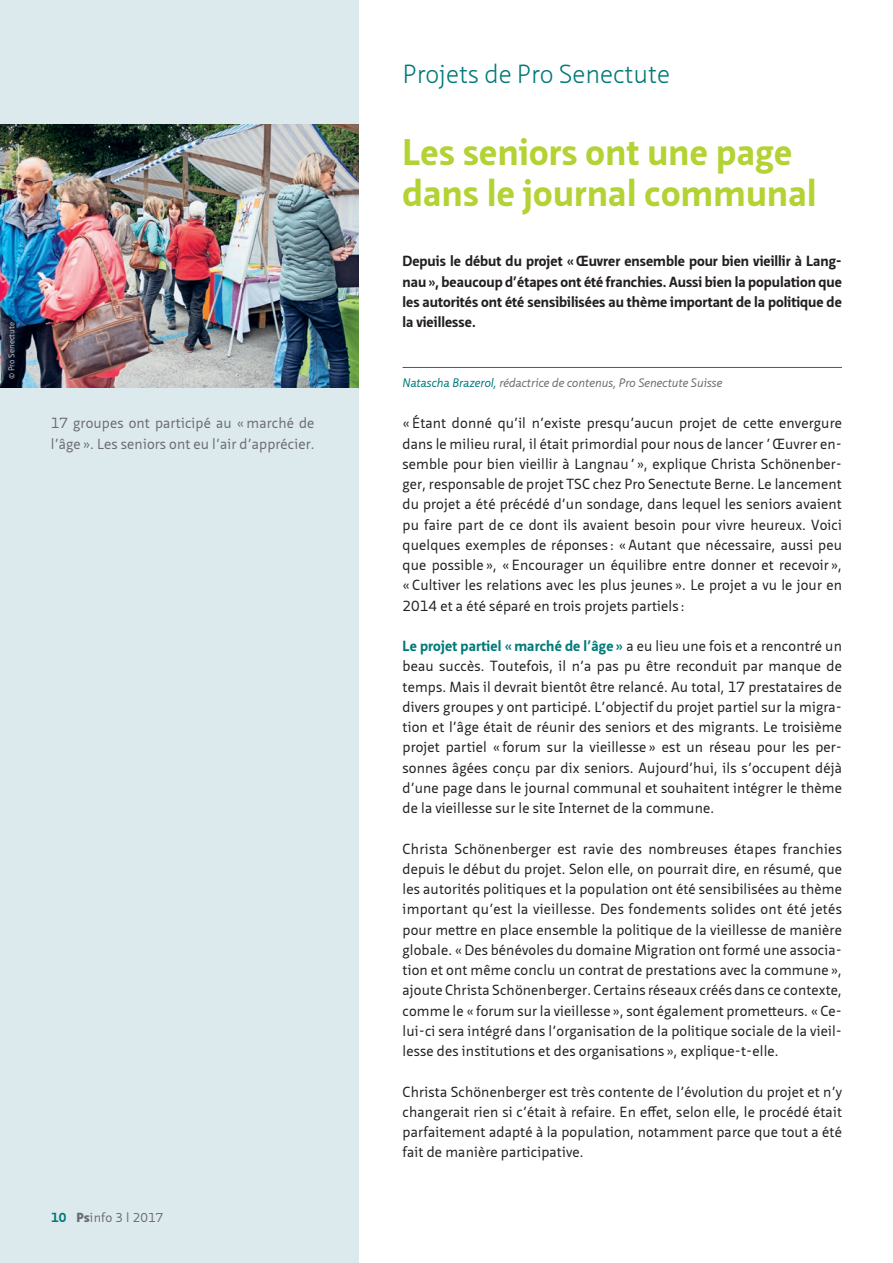
<style>
.page{position:relative;width:893px;height:1263px;background:#fff}
.page>*{position:absolute;margin:0;border:0;box-sizing:border-box;transform-origin:0 0}
.t1{font:700 36px/40.5px "Neue Sans Pro";letter-spacing:.01em;color:#b3d234}
.t2{font:300 25.5px "Neue Sans Pro";color:#007a78}
.t3{font:14.25px/20.2px "Neue Sans Pro";letter-spacing:.01em;color:#231f20;text-align:justify}
.t4{font:700 14.25px/20.2px "Neue Sans Pro";color:#231f20;text-align:justify}
.t5{font:14.25px/20.2px "Neue Sans Pro";letter-spacing:.01em;color:#6c6d70}
.t6{font:12.75px "Neue Sans Pro";color:#6c6d70}
.t7{font:italic 12px "Neue Sans Pro";color:#6c6d70}
.t8{font:8.25px "Neue Sans Pro";color:#bcbdc0}
.s1{font-weight:700;color:#007a78}
.s2{font-weight:900}
.s3{font-size:12.45px}
.s4{color:#007a78}
</style>
<div class="page">
<div style="left:0;top:0;width:359px;height:1263px;background:#dceaed"></div>
<hr style="left:403px;top:367px;width:439px;height:1px;background:#007a78">
<img style="left:0;top:124px;width:359px;height:264px">
<p class="t8" style="left:6px;top:379px;width:59px;rotate:-90deg">© Pro Senectute</p>
<p class="t5" style="left:51px;top:413px;width:265px">17 groupes ont participé au «marché de l’âge ». Les seniors ont eu l’air d’apprécier.</p>
<p class="t6" style="left:51px;top:1209px;width:114px"><span class="s1">10</span> <span class="s2">Ps</span>info <span class="s3">3</span> l <span class="s3">2017</span></p>
<h2 class="t2" style="left:402px;top:58px;width:269px">Projets de Pro Senectute</h2>
<h1 class="t1" style="left:403px;top:132px;width:416px">Les seniors ont une page dans le journal communal</h1>
<p class="t4" style="left:403px;top:251px;width:441px">Depuis le début du projet «Œuvrer ensemble pour bien vieillir à Lang&shy;nau», beaucoup d’étapes ont été franchies. Aussi bien la population que les autorités ont été sensibilisées au thème important de la politique de la vieillesse.</p>
<p class="t7" style="left:403px;top:375px;width:321px"><span class="s4">Natascha Brazerol,</span> rédactrice de contenus, Pro Senectute Suisse</p>
<p class="t3" style="left:403px;top:413px;width:441px">« Étant donné qu’il n’existe presqu’aucun projet de cette envergure dans le milieu rural, il était primordial pour nous de lancer ’Œuvrer en&shy;semble pour bien vieillir à Langnau’ », explique Christa Schönenber&shy;ger, responsable de projet TSC chez Pro Senectute Berne. Le lancement du projet a été précédé d’un sondage, dans lequel les seniors avaient pu faire part de ce dont ils avaient besoin pour vivre heureux. Voici quelques exemples de réponses : «Autant que nécessaire, aussi peu que possible », « Encourager un équilibre entre donner et recevoir », « Cultiver les relations avec les plus jeunes ». Le projet a vu le jour en 2014 et a été séparé en trois projets partiels :</p>
<p class="t3" style="left:403px;top:636px;width:441px"><span class="s1">Le projet partiel «marché de l’âge »</span> a eu lieu une fois et a rencontré un beau succès. Toutefois, il n’a pas pu être reconduit par manque de temps. Mais il devrait bientôt être relancé. Au total, 17 prestataires de divers groupes y ont participé. L’objectif du projet partiel sur la migra&shy;tion et l’âge était de réunir des seniors et des migrants. Le troisième projet partiel « forum sur la vieillesse » est un réseau pour les per&shy;sonnes âgées conçu par dix seniors. Aujourd’hui, ils s’occupent déjà d’une page dans le journal communal et souhaitent intégrer le thème de la vieillesse sur le site Internet de la commune.</p>
<p class="t3" style="left:403px;top:838px;width:441px">Christa Schönenberger est ravie des nombreuses étapes franchies depuis le début du projet. Selon elle, on pourrait dire, en résumé, que les autorités politiques et la population ont été sensibilisées au thème important qu’est la vieillesse. Des fondements solides ont été jetés pour mettre en place ensemble la politique de la vieillesse de manière globale. «Des bénévoles du domaine Migration ont formé une associa&shy;tion et ont même conclu un contrat de prestations avec la commune », ajoute Christa Schönenberger. Certains réseaux créés dans ce contexte, comme le « forum sur la vieillesse », sont également prometteurs. « Ce&shy;lui-ci sera intégré dans l’organisation de la politique sociale de la vieil&shy;lesse des institutions et des organisations », explique-t-elle.</p>
<p class="t3" style="left:403px;top:1081px;width:441px">Christa Schönenberger est très contente de l’évolution du projet et n’y changerait rien si c’était à refaire. En effet, selon elle, le procédé était parfaitement adapté à la population, notamment parce que tout a été fait de manière participative.</p>
</div>
